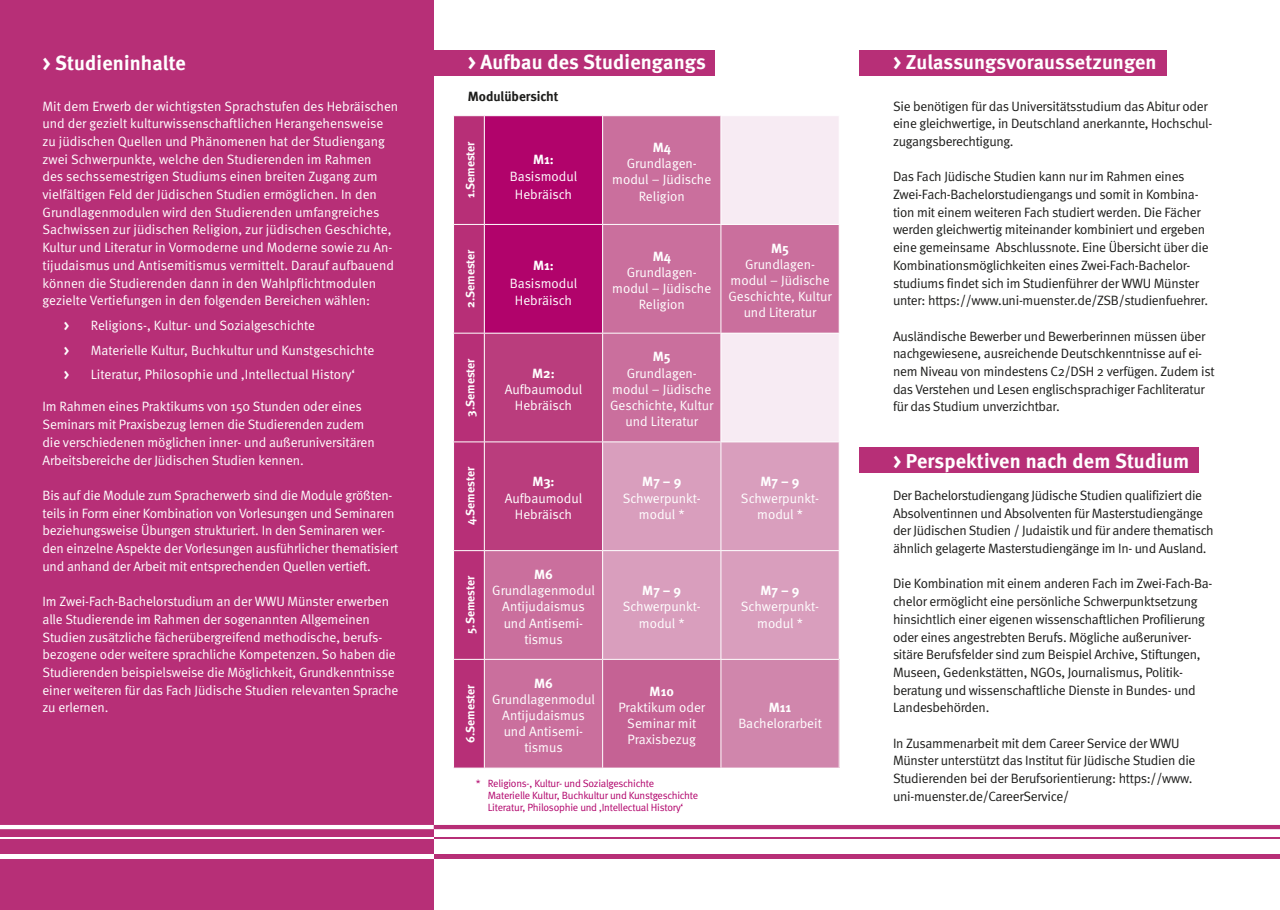
<style>
.page{position:relative;width:1280px;height:910px;background:#fff}
.page>*{position:absolute;margin:0;border:0;box-sizing:border-box;transform-origin:0 0}
.t1{font:700 20.25px "Meta";letter-spacing:.01em;color:#fff}
.t2{font:13.5px/17.7px "Meta Normal";letter-spacing:-.01em;color:#fff;text-align:center}
.t3{font:13.5px/17.7px "Meta Normal";letter-spacing:-.02em;color:#1d1d1b}
.t4{font:700 13.5px "Meta";color:#fff}
.t5{font:700 13.5px "Meta";color:#1d1d1b}
.t6{font:700 12px "Meta";color:#fff}
.t7{font:10.5px/12px "Meta Normal";letter-spacing:-.025em;color:#b1036b}
.s1{font-family:"Meta";font-weight:700}
</style>
<div class="page">
<hr style="left:434px;top:855px;width:846px;height:4px;background:#b72f77">
<hr style="left:434px;top:837px;width:846px;height:2px;background:#b72f77">
<div style="left:0;top:0;width:434px;height:910px;background:#b72f77"></div>
<svg style="left:0;top:825px;width:1280px;height:4px;background:#cf75a5"></svg>
<hr style="left:0;top:855px;width:434px;height:4px;background:#fff">
<hr style="left:0;top:837px;width:434px;height:2px;background:#fff">
<div style="left:426px;top:50px;width:288px;height:25px;background:#b72f77"></div>
<div style="left:859px;top:50px;width:307px;height:25px;background:#b72f77"></div>
<div style="left:859px;top:447px;width:339px;height:26px;background:#b72f77"></div>
<svg style="left:603px;top:116px;width:117px;height:325px;background:#ca709e"></svg>
<svg style="left:721px;top:116px;width:118px;height:325px;background:#e8c2d6"></svg>
<svg style="left:454px;top:116px;width:148px;height:652px;background:#bb387f"></svg>
<div style="left:603px;top:442px;width:236px;height:217px;background:#d99ebd"></div>
<div style="left:603px;top:659px;width:118px;height:109px;background:#c56294"></div>
<div style="left:721px;top:659px;width:118px;height:109px;background:#d086ac"></div>
<hr style="left:484px;top:116px;width:1px;height:108px;background:#fff">
<hr style="left:453px;top:224px;width:31px;height:1px;background:#fff">
<hr style="left:484px;top:224px;width:119px;height:1px;background:#fff">
<hr style="left:484px;top:225px;width:1px;height:108px;background:#fff">
<hr style="left:603px;top:224px;width:118px;height:1px;background:#fff">
<hr style="left:721px;top:224px;width:118px;height:1px;background:#fff">
<hr style="left:453px;top:333px;width:31px;height:1px;background:#fff">
<hr style="left:484px;top:333px;width:119px;height:1px;background:#fff">
<hr style="left:484px;top:334px;width:1px;height:107px;background:#fff">
<hr style="left:603px;top:333px;width:118px;height:1px;background:#fff">
<hr style="left:721px;top:333px;width:118px;height:1px;background:#fff">
<hr style="left:453px;top:441px;width:31px;height:1px;background:#fff">
<hr style="left:484px;top:441px;width:119px;height:1px;background:#fff">
<hr style="left:484px;top:442px;width:1px;height:108px;background:#fff">
<hr style="left:720px;top:442px;width:1px;height:108px;background:#fff">
<hr style="left:453px;top:550px;width:31px;height:1px;background:#fff">
<hr style="left:484px;top:550px;width:119px;height:1px;background:#fff">
<hr style="left:484px;top:551px;width:1px;height:108px;background:#fff">
<hr style="left:603px;top:550px;width:118px;height:1px;background:#fff">
<hr style="left:721px;top:550px;width:118px;height:1px;background:#fff">
<hr style="left:720px;top:551px;width:1px;height:108px;background:#fff">
<hr style="left:453px;top:659px;width:31px;height:1px;background:#fff">
<hr style="left:484px;top:659px;width:119px;height:1px;background:#fff">
<hr style="left:484px;top:660px;width:1px;height:108px;background:#fff">
<hr style="left:603px;top:659px;width:118px;height:1px;background:#fff">
<hr style="left:721px;top:659px;width:118px;height:1px;background:#fff">
<hr style="left:720px;top:660px;width:1px;height:108px;background:#fff">
<h1 class="t1" style="left:43px;top:51px;width:145px">&gt; Studieninhalte</h1>
<p class="t2" style="left:43px;top:97px;width:357px;text-align:left">Mit dem Erwerb der wichtigsten Sprachstufen des Hebräischen und der gezielt kulturwissenschaftlichen Herangehensweise zu jüdischen Quellen und Phänomenen hat der Studiengang zwei Schwerpunkte, welche den Studierenden im Rahmen<br>des sechssemestrigen Studiums einen breiten Zugang zum vielfältigen Feld der Jüdischen Studien ermöglichen. In den Grundlagenmodulen wird den Studierenden umfangreiches Sachwissen zur jüdischen Religion, zur jüdischen Geschichte, Kultur und Literatur in Vormoderne und Moderne sowie zu An&shy;tijudaismus und Antisemitismus vermittelt. Darauf aufbauend können die Studierenden dann in den Wahlpflichtmodulen gezielte Vertiefungen in den folgenden Bereichen wählen:</p>
<p class="t2" style="left:64px;top:313px;width:312px;line-height:24.8px;text-align:left"><span class="s1">&gt;</span> Religions-, Kultur- und Sozialgeschichte<br><span class="s1">&gt;</span> Materielle Kultur, Buchkultur und Kunstgeschichte <span class="s1">&gt;</span> Literatur, Philosophie und ‚Intellectual History‘</p>
<p class="t2" style="left:43px;top:398px;width:334px;text-align:left">Im Rahmen eines Praktikums von 150 Stunden oder eines Seminars mit Praxisbezug lernen die Studierenden zudem die verschiedenen möglichen inner- und außeruniversitären Arbeitsbereiche der Jüdischen Studien kennen.</p>
<p class="t2" style="left:43px;top:486px;width:357px;text-align:left">Bis auf die Module zum Spracherwerb sind die Module größten&shy;teils in Form einer Kombination von Vorlesungen und Seminaren beziehungsweise Übungen strukturiert. In den Seminaren wer&shy;den einzelne Aspekte der Vorlesungen ausführlicher thematisiert und anhand der Arbeit mit entsprechenden Quellen vertieft.</p>
<p class="t2" style="left:43px;top:592px;width:357px;text-align:left">Im Zwei-Fach-Bachelorstudium an der WWU Münster erwerben alle Studierende im Rahmen der sogenannten Allgemeinen Studien zusätzliche fächerübergreifend methodische, berufs&shy;bezogene oder weitere sprachliche Kompetenzen. So haben die Studierenden beispielsweise die Möglichkeit, Grundkenntnisse einer weiteren für das Fach Jüdische Studien relevanten Sprache zu erlernen.</p>
<h1 class="t1" style="left:468px;top:50px;width:240px">&gt; Aufbau des Studiengangs</h1>
<p class="t5" style="left:468px;top:88px;width:92px">Modulübersicht</p>
<p class="t6" style="left:463px;top:198px;width:58px;rotate:-90deg">1.Semester</p>
<p class="t4" style="left:533px;top:151px;width:22px">M1:</p>
<p class="t2" style="left:510px;top:168px;width:69px">Basismodul<br>Hebräisch</p>
<p class="t6" style="left:463px;top:308px;width:60px;rotate:-90deg">2.Semester</p>
<p class="t4" style="left:533px;top:257px;width:22px">M1:</p>
<p class="t2" style="left:510px;top:274px;width:69px">Basismodul<br>Hebräisch</p>
<p class="t6" style="left:463px;top:417px;width:60px;rotate:-90deg">3.Semester</p>
<p class="t4" style="left:532px;top:365px;width:24px">M2:</p>
<p class="t2" style="left:505px;top:381px;width:79px;line-height:16.2px">Aufbaumodul<br>Hebräisch</p>
<p class="t6" style="left:463px;top:525px;width:60px;rotate:-90deg">4.Semester</p>
<p class="t4" style="left:532px;top:474px;width:24px">M3:</p>
<p class="t2" style="left:505px;top:490px;width:79px;line-height:16.2px">Aufbaumodul<br>Hebräisch</p>
<p class="t4" style="left:653px;top:139px;width:20px">M4</p>
<p class="t2" style="left:612px;top:155px;width:101px;line-height:16.2px">Grundlagen&shy;modul – Jüdische<br>Religion</p>
<p class="t4" style="left:653px;top:248px;width:20px">M4</p>
<p class="t2" style="left:612px;top:264px;width:101px;line-height:16.2px">Grundlagen&shy;modul – Jüdische<br>Religion</p>
<p class="t4" style="left:653px;top:349px;width:19px">M5</p>
<p class="t2" style="left:610px;top:365px;width:105px;line-height:16.2px">Grundlagen&shy;modul – Jüdische<br>Geschichte, Kultur und Literatur</p>
<p class="t4" style="left:771px;top:240px;width:19px">M5</p>
<p class="t2" style="left:728px;top:256px;width:105px;line-height:16.2px">Grundlagen&shy;modul – Jüdische<br>Geschichte, Kultur und Literatur</p>
<p class="t4" style="left:642px;top:474px;width:40px">M7 – 9</p>
<p class="t2" style="left:623px;top:490px;width:80px;line-height:16.2px">Schwerpunkt&shy;modul *</p>
<p class="t4" style="left:761px;top:474px;width:40px">M7 – 9</p>
<p class="t2" style="left:741px;top:490px;width:80px;line-height:16.2px">Schwerpunkt&shy;modul *</p>
<p class="t6" style="left:463px;top:634px;width:60px;rotate:-90deg">5.Semester</p>
<p class="t4" style="left:534px;top:566px;width:20px">M6</p>
<p class="t2" style="left:492px;top:582px;width:104px;line-height:16.2px">Grundlagenmodul<br>Antijudaismus und Antisemi&shy;tismus</p>
<p class="t4" style="left:642px;top:582px;width:40px">M7 – 9</p>
<p class="t2" style="left:623px;top:598px;width:80px;line-height:16.2px">Schwerpunkt&shy;modul *</p>
<p class="t4" style="left:761px;top:582px;width:40px">M7 – 9</p>
<p class="t2" style="left:741px;top:598px;width:80px;line-height:16.2px">Schwerpunkt&shy;modul *</p>
<p class="t6" style="left:463px;top:743px;width:60px;rotate:-90deg">6.Semester</p>
<p class="t4" style="left:534px;top:675px;width:20px">M6</p>
<p class="t2" style="left:492px;top:691px;width:104px;line-height:16.2px">Grundlagenmodul<br>Antijudaismus und Antisemi&shy;tismus</p>
<p class="t4" style="left:650px;top:683px;width:26px">M10</p>
<p class="t2" style="left:618px;top:699px;width:88px;line-height:16.2px">Praktikum oder<br>Seminar mit<br>Praxisbezug</p>
<p class="t4" style="left:769px;top:699px;width:24px">M11</p>
<p class="t2" style="left:738px;top:714px;width:85px">Bachelorarbeit</p>
<p class="t7" style="left:488px;top:777px;width:212px;text-indent:-12px">* Religions-, Kultur- und Sozialgeschichte<br>Materielle Kultur, Buchkultur und Kunstgeschichte<br>Literatur, Philosophie und ‚Intellectual History‘</p>
<h1 class="t1" style="left:893px;top:50px;width:265px">&gt; Zulassungsvoraussetzungen</h1>
<p class="t3" style="left:893px;top:97px;width:321px">Sie benötigen für das Universitätsstudium das Abitur oder eine gleichwertige, in Deutschland anerkannte, Hochschul&shy;zugangsberechtigung.</p>
<p class="t3" style="left:893px;top:168px;width:317px">Das Fach Jüdische Studien kann nur im Rahmen eines Zwei-Fach-Bachelorstudiengangs und somit in Kombina&shy;tion mit einem weiteren Fach studiert werden. Die Fächer werden gleichwertig miteinander kombiniert und ergeben eine gemeinsame Abschlussnote. Eine Übersicht über die Kombinationsmöglichkeiten eines Zwei-Fach-Bachelor&shy;studiums findet sich im Studienführer der WWU Münster unter: https://www.uni-muenster.de/ZSB/studienfuehrer.</p>
<p class="t3" style="left:893px;top:327px;width:323px">Ausländische Bewerber und Bewerberinnen müssen über nachgewiesene, ausreichende Deutschkenntnisse auf ei&shy;nem Niveau von mindestens C2/DSH 2 verfügen. Zudem ist das Verstehen und Lesen englischsprachiger Fachliteratur für das Studium unverzichtbar.</p>
<h1 class="t1" style="left:893px;top:448px;width:298px">&gt; Perspektiven nach dem Studium</h1>
<p class="t3" style="left:893px;top:486px;width:322px">Der Bachelorstudiengang Jüdische Studien qualifiziert die Absolventinnen und Absolventen für Masterstudiengänge der Jüdischen Studien / Judaistik und für andere thematisch ähnlich gelagerte Masterstudiengänge im In- und Ausland.</p>
<p class="t3" style="left:893px;top:575px;width:321px">Die Kombination mit einem anderen Fach im Zwei-Fach-Ba&shy;chelor ermöglicht eine persönliche Schwerpunktsetzung hinsichtlich einer eigenen wissenschaftlichen Profilierung oder eines angestrebten Berufs. Mögliche außeruniver&shy;sitäre Berufsfelder sind zum Beispiel Archive, Stiftungen, Museen, Gedenkstätten, NGOs, Journalismus, Politik&shy;beratung und wissenschaftliche Dienste in Bundes- und Landesbehörden.</p>
<p class="t3" style="left:893px;top:734px;width:304px">In Zusammenarbeit mit dem Career Service der WWU Münster unterstützt das Institut für Jüdische Studien die Studierenden bei der Berufsorientierung: https://www. uni-muenster.de/CareerService/</p>
</div>
